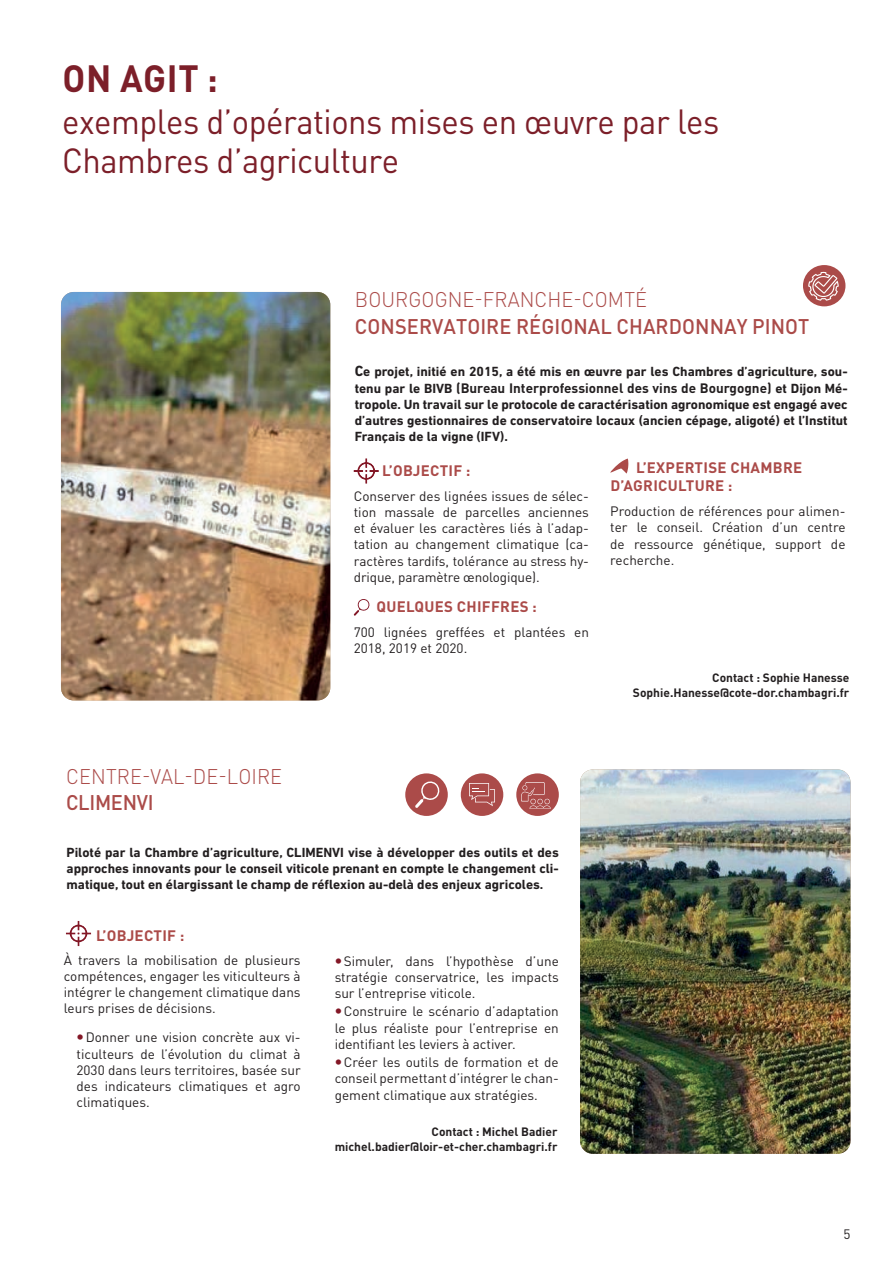
<style>
.page{position:relative;width:893px;height:1263px;background:#fff}
.page>*{position:absolute;margin:0;border:0;box-sizing:border-box;transform-origin:0 0}
.t1{font:700 37.5px "DIN Pro";letter-spacing:.015em;color:#7c1f29;scale:.95 1}
.t2{font:34.5px/39px "DIN Pro";letter-spacing:-.015em;color:#7c1f29;scale:.95 1}
.t3{font:300 21px "DIN Pro";letter-spacing:.005em;color:#ab4b49;scale:.95 1}
.t4{font:500 21px "DIN Pro";letter-spacing:.005em;color:#ab4b49;scale:.95 1}
.t5{font:500 21px "DIN Pro";letter-spacing:-.015em;color:#ab4b49;scale:.95 1}
.t6{font:700 15px/18px "DIN Pro";letter-spacing:.02em;color:#ab4b49}
.t7{font:13.5px/16.2px "DIN Pro";color:#231f20;text-align:justify}
.t8{font:700 13.5px/16.2px "DIN Next LT Pro";color:#231f20;text-align:justify}
.t9{font:700 13.5px "DIN Pro";color:#231f20}
.t10{font:700 12px/14.4px "DIN Pro";color:#231f20;text-align:right}
.s1{font-size:15px}
.s2{font-family:"DIN Next LT Pro"}
</style>
<div class="page">
<img style="left:61px;top:292px;width:269px;height:408px">
<img style="left:580px;top:769px;width:270px;height:385px">
<svg style="left:353px;top:458px;width:26px;height:26px"></svg>
<svg style="left:354px;top:599px;width:16px;height:17px"></svg>
<svg style="left:610px;top:459px;width:18px;height:14px"></svg>
<svg style="left:66px;top:921px;width:25px;height:25px"></svg>
<div style="left:803px;top:265px;width:42px;height:41px;background:#ab4b49;border-radius:50%"></div>
<svg style="left:808px;top:272px;width:31px;height:29px"></svg>
<div style="left:405px;top:773px;width:43px;height:43px;background:#ab4b49;border-radius:50%"></div>
<svg style="left:415px;top:781px;width:25px;height:27px"></svg>
<div style="left:516px;top:773px;width:43px;height:43px;background:#ab4b49;border-radius:50%"></div>
<svg style="left:521px;top:782px;width:30px;height:27px"></svg>
<div style="left:461px;top:773px;width:42px;height:43px;background:#ab4b49;border-radius:50%"></div>
<svg style="left:469px;top:783px;width:26px;height:23px"></svg>
<h1 class="t1" style="left:63px;top:48px;width:165px">ON AGIT :</h1>
<h2 class="t2" style="left:62px;top:100px;width:693px">exemples d’opérations mises en œuvre par les<br>Chambres d’agriculture</h2>
<h3 class="t3" style="left:355px;top:283px;width:309px">BOURGOGNE-FRANCHE-COMTÉ</h3>
<h3 class="t4" style="left:355px;top:309px;width:480px">CONSERVATOIRE RÉGIONAL CHARDONNAY PINOT</h3>
<p class="t8" style="left:355px;top:364px;width:494px"><span class="s1">C</span>e projet, initié en 2015, a été mis en œuvre par les Chambres d’agriculture, sou-</p>
<p class="t9" style="left:355px;top:376px;width:494px"><span class="s2">tenu par le BIVB</span> (Bureau Interprofessionnel des vins de Bourgogne) <span class="s2">et Dijon Mé-</span></p>
<p class="t8" style="left:355px;top:396px;width:494px">tropole. Un travail sur le protocole de caractérisation agronomique est engagé avec d’autres gestionnaires de conservatoire locaux (ancien cépage, aligoté) et l’Institut Français de la vigne (IFV).</p>
<p class="t6" style="left:382px;top:460px;width:90px">L’OBJECTIF :</p>
<p class="t7" style="left:354px;top:486px;width:237px">Conserver des lignées issues de sélec&shy;tion massale de parcelles anciennes et évaluer les caractères liés à l’adap&shy;tation au changement climatique (ca&shy;ractères tardifs, tolérance au stress hy&shy;drique, paramètre œnologique).</p>
<p class="t6" style="left:377px;top:596px;width:162px">QUELQUES CHIFFRES :</p>
<p class="t7" style="left:354px;top:623px;width:237px">700 lignées greffées et plantées en<br>2018, 2019 et 2020.</p>
<p class="t6" style="left:610px;top:457px;width:193px;text-indent:26px">L’EXPERTISE CHAMBRE<br>D’AGRICULTURE :</p>
<p class="t7" style="left:610px;top:502px;width:237px">Production de références pour alimen&shy;ter le conseil. Création d’un centre de ressource génétique, support de recherche.</p>
<h3 class="t3" style="left:66px;top:761px;width:229px">CENTRE-VAL-DE-LOIRE</h3>
<h3 class="t5" style="left:66px;top:785px;width:94px">CLIMENVI</h3>
<p class="t8" style="left:67px;top:844px;width:494px">Piloté par la Chambre d’agriculture, CLIMENVI vise à développer des outils et des approches innovants pour le conseil viticole prenant en compte le changement cli&shy;matique, tout en élargissant le champ de réflexion au-delà des enjeux agricoles.</p>
<p class="t6" style="left:96px;top:924px;width:90px">L’OBJECTIF :</p>
<p class="t7" style="left:64px;top:950px;width:238px">À travers la mobilisation de plusieurs compétences, engager les viticulteurs à intégrer le changement climatique dans leurs prises de décisions.</p>
<p class="t7" style="left:77px;top:1028px;width:226px;text-indent:9px">Donner une vision concrète aux vi&shy;ticulteurs de l’évolution du climat à 2030 dans leurs territoires, basée sur des indicateurs climatiques et agro climatiques.</p>
<p class="t7" style="left:335px;top:951px;width:226px;text-indent:9px">Simuler, dans l’hypothèse d’une stratégie conservatrice, les impacts sur l’entreprise viticole.</p>
<p class="t7" style="left:335px;top:1002px;width:226px;text-indent:9px">Construire le scénario d’adaptation le plus réaliste pour l’entreprise en identifiant les leviers à activer.</p>
<p class="t7" style="left:335px;top:1053px;width:226px;text-indent:9px">Créer les outils de formation et de conseil permettant d’intégrer le chan&shy;gement climatique aux stratégies.</p>
<p class="t10" style="left:335px;top:1123px;width:224px">Contact : Michel Badier michel.badier@loir-et-cher.chambagri.fr</p>
<p class="t10" style="left:633px;top:669px;width:218px">Contact : Sophie Hanesse<br>Sophie.Hanesse@cote-dor.chambagri.fr</p>
<p class="t7" style="left:844px;top:1224px;width:9px">5</p>
</div>
